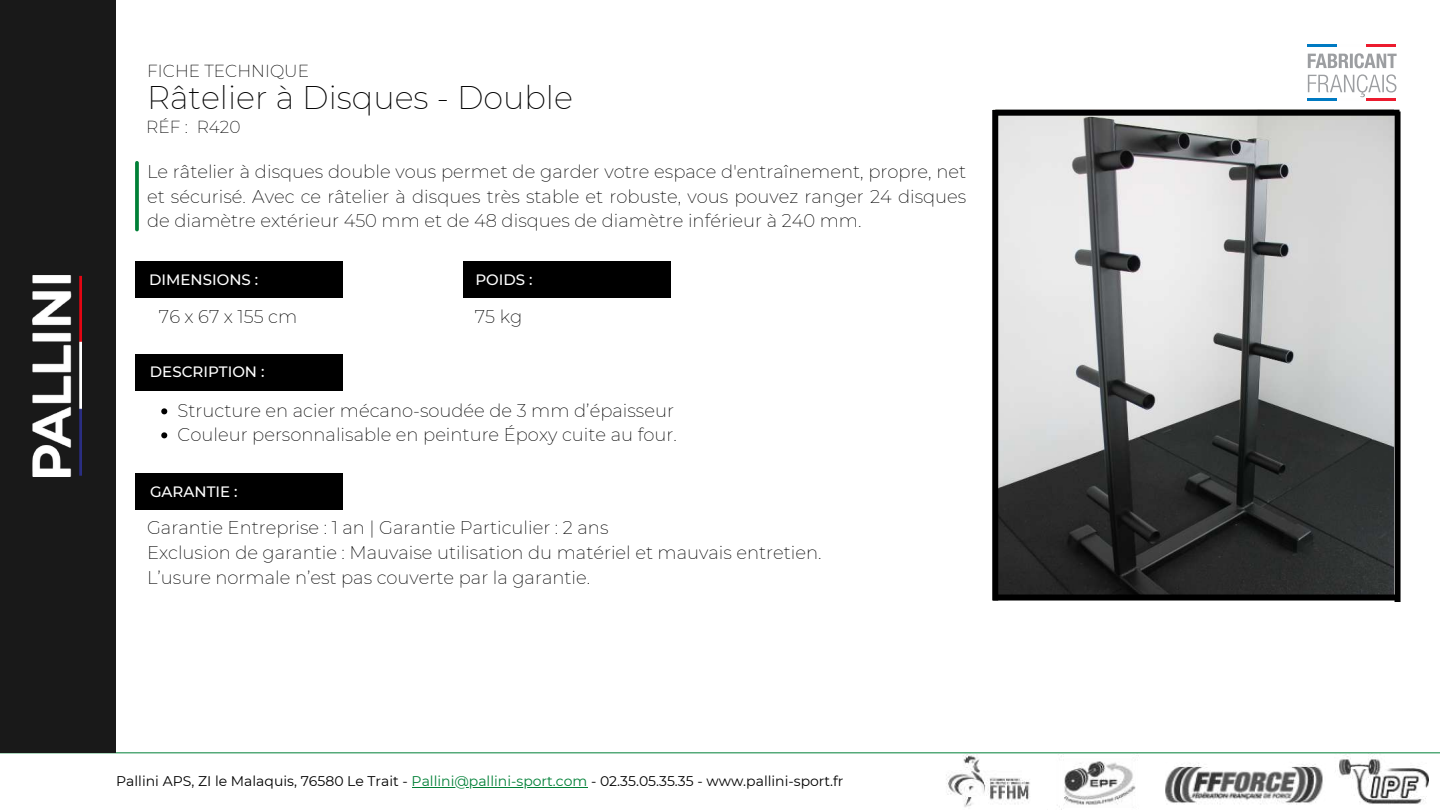
<style>
.page{position:relative;width:1440px;height:810px;background:#fff}
.page>*{position:absolute;margin:0;border:0;box-sizing:border-box;transform-origin:0 0}
.t1{font:200 32px "Montserrat";color:#000}
.t2{font:200 18px/24.8px "Montserrat";color:#000;text-align:justify}
.t3{font:200 17px "Montserrat";color:#000}
.t4{font:500 15px "Montserrat";color:#fff}
.t5{font:14px "Montserrat";color:#000}
.s1{color:#008037}
</style>
<div class="page">
<img style="left:998px;top:116px;width:396px;height:479px">
<img style="left:930px;top:753px;width:498px;height:57px">
<hr style="left:0;top:752px;width:1440px;height:1px;background:#008037">
<div style="left:0;top:0;width:115px;height:752px;background:#191919"></div>
<img style="left:33px;top:276px;width:48px;height:200px">
<svg style="left:135px;top:163px;width:4px;height:67px"></svg>
<div style="left:135px;top:261px;width:208px;height:37px;background:#000"></div>
<div style="left:464px;top:261px;width:207px;height:37px;background:#000"></div>
<div style="left:135px;top:473px;width:208px;height:37px;background:#000"></div>
<div style="left:135px;top:354px;width:208px;height:36px;background:#000"></div>
<svg style="left:161px;top:408px;width:6px;height:6px"></svg>
<div style="left:995px;top:110px;width:405px;height:6px;background:#000"></div>
<div style="left:992px;top:110px;width:6px;height:491px;background:#000"></div>
<div style="left:993px;top:595px;width:404px;height:6px;background:#000"></div>
<div style="left:1395px;top:111px;width:6px;height:491px;background:#000"></div>
<hr style="left:412px;top:787px;width:175px;height:1px;background:#008037">
<svg style="left:161px;top:432px;width:6px;height:6px"></svg>
<hr style="left:1308px;top:99px;width:29px;height:2px;background:#007ac2">
<hr style="left:1367px;top:99px;width:29px;height:2px;background:#ec1b2e">
<hr style="left:1308px;top:44px;width:29px;height:3px;background:#007ac2">
<hr style="left:1367px;top:44px;width:29px;height:3px;background:#ec1b2e">
<svg style="left:1308px;top:53px;width:89px;height:44px"></svg>
<p class="t3" style="left:147px;top:60px;width:163px">FICHE TECHNIQUE</p>
<p class="t3" style="left:146px;top:116px;width:96px">RÉF : R420</p>
<p class="t2" style="left:147px;top:159px;width:821px">Le râtelier à disques double vous permet de garder votre espace d'entraînement, propre, net et sécurisé. Avec ce râtelier à disques très stable et robuste, vous pouvez ranger 24 disques de diamètre extérieur 450 mm et de 48 disques de diamètre inférieur à 240 mm.</p>
<h1 class="t1" style="left:147px;top:78px;width:427px">Râtelier à Disques - Double</h1>
<p class="t4" style="left:149px;top:270px;width:111px">DIMENSIONS :</p>
<p class="t4" style="left:475px;top:270px;width:59px">POIDS :</p>
<p class="t2" style="left:159px;top:304px;width:140px">76 x 67 x 155 cm</p>
<p class="t2" style="left:475px;top:304px;width:49px">75 kg</p>
<p class="t4" style="left:150px;top:363px;width:116px">DESCRIPTION :</p>
<p class="t2" style="left:178px;top:398px;width:498px">Structure en acier mécano-soudée de 3 mm d’épaisseur</p>
<p class="t2" style="left:178px;top:422px;width:501px">Couleur personnalisable en peinture Époxy cuite au four.</p>
<p class="t4" style="left:150px;top:483px;width:89px">GARANTIE :</p>
<p class="t2" style="left:147px;top:515px;width:676px;text-align:left">Garantie Entreprise : 1 an | Garantie Particulier : 2 ans<br>Exclusion de garantie : Mauvaise utilisation du matériel et mauvais entretien.<br>L’usure normale n’est pas couverte par la garantie.</p>
<p class="t5" style="left:116px;top:773px;width:729px">Pallini APS, ZI le Malaquis, 76580 Le Trait - <span class="s1">Pallini@pallini-sport.com</span> - 02.35.05.35.35 - www.pallini-sport.fr</p>
</div>
